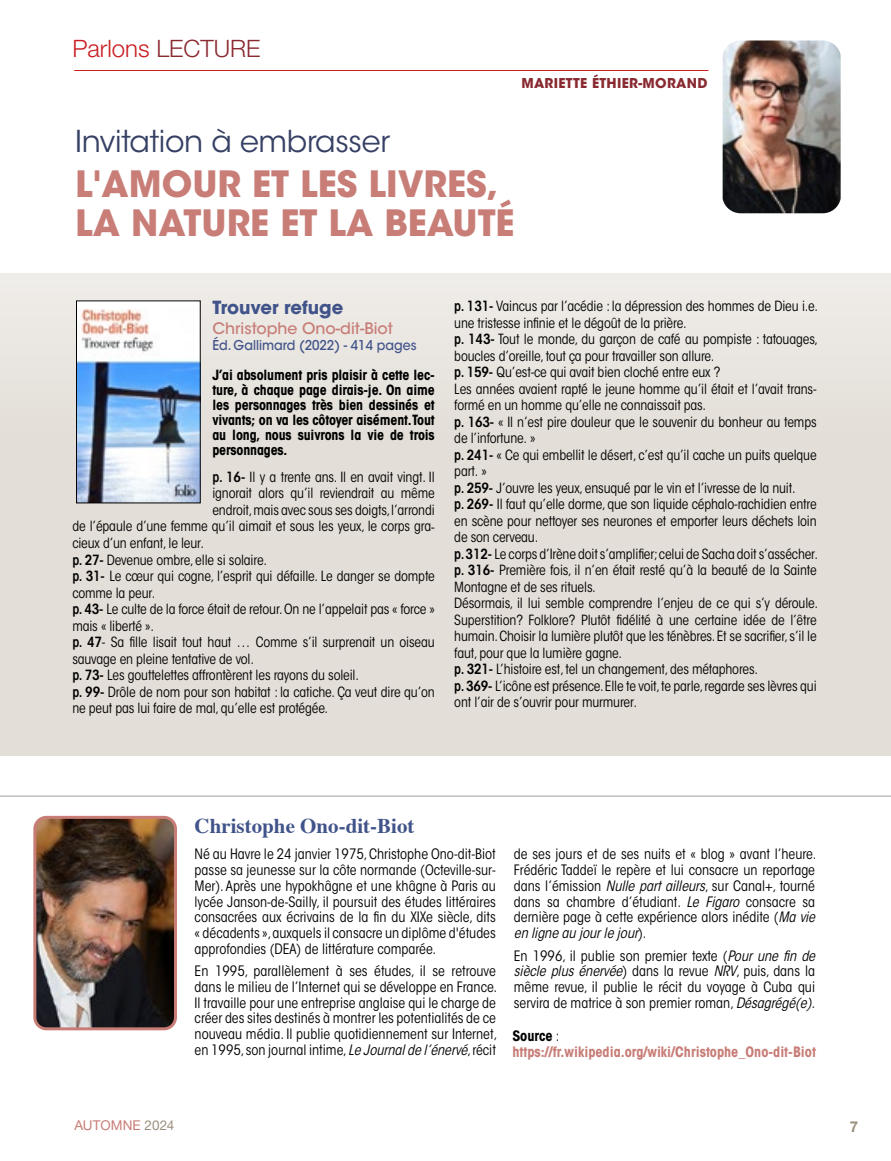
<style>
.page{position:relative;width:891px;height:1161px;background:#fff}
.page>*{position:absolute;margin:0;border:0;box-sizing:border-box;transform-origin:0 0}
.t1{font:700 36px/39px "ITC Avant Garde Std";color:#c87d77}
.t2{font:30px "ITC Avant Garde Std";letter-spacing:-.01em;color:#364064}
.t3{font:300 24px "Helvetica Neue LT Std";color:#c91e22}
.t4{font:700 21px "Times";color:#41548a}
.t5{font:700 18px "ITC Avant Garde Std";color:#41548a}
.t6{font:500 15.75px "ITC Avant Garde Std";color:#c87d77}
.t7{font:700 15px "Helvetica Neue LT Std";color:#9b907e}
.t8{font:condensed 14.25px/15.8px "ITC Avant Garde Std";color:#000;text-align:justify}
.t9{font:700 condensed 14.25px/15.8px "ITC Avant Garde Std";color:#c87d77}
.t10{font:condensed 13.95px/16.5px "ITC Avant Garde Std";letter-spacing:-.01em;color:#000}
.t11{font:700 condensed 13.95px/15px "ITC Avant Garde Std";letter-spacing:-.01em;color:#000;text-align:justify}
.t12{font:500 13.5px "ITC Avant Garde Std";color:#41548a;scale:.93 1}
.t13{font:700 13.5px "ITC Avant Garde Std";letter-spacing:.025em;color:#892930}
.t14{font:13.5px "Helvetica Neue LT Std";letter-spacing:.01em;color:#c87d77}
.s1{color:#892930}
.s2{font-weight:600}
.s3{font-style:italic}
.s4{color:#000}
.s5{font-weight:400;color:#000}
.s6{color:#9b907e}
</style>
<div class="page">
<hr style="left:74px;top:70px;width:634px;height:1px;background:#c91e22">
<div style="left:0;top:273px;width:891px;height:482px;background:#e3ded7"></div>
<img style="left:723px;top:40px;width:118px;height:173px">
<hr style="left:0;top:795px;width:891px;height:2px;background:#bfc0c1">
<div style="left:76px;top:301px;width:124px;height:202px;background:#fff"></div>
<img style="left:78px;top:310px;width:120px;height:191px">
<div style="left:76px;top:301px;width:124px;height:202px;border:1px solid #000"></div>
<img style="left:37px;top:820px;width:136px;height:206px">
<div style="left:33px;top:816px;width:144px;height:214px;border:3px solid #c87d77;border-radius:12px"></div>
<h3 class="t3" style="left:72px;top:34px;width:190px">Parlons <span class="s1">LECTURE</span></h3>
<p class="t13" style="left:521px;top:74px;width:188px">MARIETTE ÉTHIER-MORAND</p>
<h2 class="t2" style="left:75px;top:123px;width:316px">Invitation à embrasser</h2>
<h1 class="t1" style="left:75px;top:164px;width:441px">L'AMOUR ET LES LIVRES,<br>LA NATURE ET LA BEAUTÉ</h1>
<p class="t5" style="left:212px;top:296px;width:132px">Trouver refuge</p>
<p class="t6" style="left:212px;top:318px;width:182px">Christophe Ono-dit-Biot</p>
<p class="t12" style="left:212px;top:337px;width:221px">Éd. Gallimard (2022) - 414 pages</p>
<p class="t11" style="left:212px;top:367px;width:224px">J’ai absolument pris plaisir à cette lec&shy;ture, à chaque page dirais-je. On aime les personnages très bien dessinés et vivants; on va les côtoyer aisément.Tout au long, nous suivrons la vie de trois personnages.</p>
<p class="t10" style="left:212px;top:469px;width:224px"><span class="s2">p. 16-</span> Il y a trente ans. Il en avait vingt. Il</p>
<p class="t10" style="left:212px;top:485px;width:224px">ignorait alors qu’il reviendrait au même</p>
<p class="t10" style="left:212px;top:502px;width:224px">endroit, mais avec sous ses doigts, l’arrondi</p>
<p class="t10" style="left:72px;top:518px;width:364px">de l’épaule d’une femme qu’il aimait et sous les yeux, le corps gra-</p>
<p class="t10" style="left:72px;top:535px;width:133px">cieux d’un enfant, le leur.</p>
<p class="t10" style="left:72px;top:551px;width:196px"><span class="s2">p. 27-</span> Devenue ombre, elle si solaire.</p>
<p class="t10" style="left:72px;top:568px;width:364px"><span class="s2">p. 31-</span> Le cœur qui cogne, l’esprit qui défaille. Le danger se dompte</p>
<p class="t10" style="left:72px;top:584px;width:84px">comme la peur.</p>
<p class="t10" style="left:72px;top:601px;width:364px"><span class="s2">p. 43-</span> Le culte de la force était de retour. On ne l’appelait pas « force »</p>
<p class="t10" style="left:72px;top:617px;width:83px">mais « liberté ».</p>
<p class="t10" style="left:72px;top:634px;width:364px"><span class="s2">p. 47</span>- Sa fille lisait tout haut … Comme s’il surprenait un oiseau</p>
<p class="t10" style="left:72px;top:650px;width:183px">sauvage en pleine tentative de vol.</p>
<p class="t10" style="left:72px;top:667px;width:288px"><span class="s2">p. 73-</span> Les gouttelettes affrontèrent les rayons du soleil.</p>
<p class="t10" style="left:72px;top:683px;width:364px"><span class="s2">p. 99-</span> Drôle de nom pour son habitat : la catiche. Ça veut dire qu’on</p>
<p class="t10" style="left:72px;top:700px;width:257px">ne peut pas lui faire de mal, qu’elle est protégée.</p>
<p class="t10" style="left:454px;top:298px;width:365px"><span class="s2">p. 131-</span> Vaincus par l’acédie : la dépression des hommes de Dieu i.e. une tristesse infinie et le dégoût de la prière.<br><span class="s2">p. 143-</span> Tout le monde, du garçon de café au pompiste : tatouages, boucles d’oreille, tout ça pour travailler son allure.<br><span class="s2">p. 159-</span> Qu’est-ce qui avait bien cloché entre eux ?<br>Les années avaient rapté le jeune homme qu’il était et l’avait trans&shy;formé en un homme qu’elle ne connaissait pas.<br><span class="s2">p. 163-</span> « Il n’est pire douleur que le souvenir du bonheur au temps de l’infortune. »<br><span class="s2">p. 241-</span> « Ce qui embellit le désert, c’est qu’il cache un puits quelque part. »<br><span class="s2">p. 259-</span> J’ouvre les yeux, ensuqué par le vin et l’ivresse de la nuit.<br><span class="s2">p. 269-</span> Il faut qu’elle dorme, que son liquide céphalo-rachidien entre en scène pour nettoyer ses neurones et emporter leurs déchets loin de son cerveau.<br><span class="s2">p. 312-</span> Le corps d’Irène doit s’amplifier; celui de Sacha doit s’assécher. <span class="s2">p. 316-</span> Première fois, il n’en était resté qu’à la beauté de la Sainte Montagne et de ses rituels.<br>Désormais, il lui semble comprendre l’enjeu de ce qui s’y déroule.<br>Superstition? Folklore? Plutôt fidélité à une certaine idée de l’être humain. Choisir la lumière plutôt que les ténèbres. Et se sacrifier, s’il le faut, pour que la lumière gagne.<br><span class="s2">p. 321-</span> L’histoire est, tel un changement, des métaphores.<br><span class="s2">p. 369-</span> L’icône est présence. Elle te voit, te parle, regarde ses lèvres qui ont l’air de s’ouvrir pour murmurer.</p>
<h3 class="t4" style="left:195px;top:806px;width:221px">Christophe Ono-dit-Biot</h3>
<p class="t8" style="left:195px;top:846px;width:303px">Né au Havre le 24 janvier 1975, Christophe Ono-dit-Biot passe sa jeunesse sur la côte normande (Octeville-sur-Mer). Après une hypokhâgne et une khâgne à Paris au lycée Janson-de-Sailly, il poursuit des études littéraires consacrées aux écrivains de la fin du XIXe siècle, dits « décadents », auxquels il consacre un diplôme d'études approfondies (DEA) de littérature comparée.</p>
<p class="t8" style="left:195px;top:963px;width:304px">En 1995, parallèlement à ses études, il se retrouve dans le milieu de l’Internet qui se développe en France.<br>Il travaille pour une entreprise anglaise qui le charge de créer des sites destinés à montrer les potentialités de ce nouveau média. Il publie quotidiennement sur Internet, en 1995, son journal intime, <span class="s3">LeJournaldel’énervé</span>, récit</p>
<p class="t8" style="left:514px;top:846px;width:306px;text-align:left">de ses jours et de ses nuits et « blog » avant l’heure.<br>Frédéric Taddeï le repère et lui consacre un reportage dans l’émission <span class="s3">Nulle part ailleurs</span>, sur Canal+, tourné dans sa chambre d’étudiant. <span class="s3">Le Figaro</span> consacre sa dernière page à cette expérience alors inédite (<span class="s3">Ma vie en ligneau jourlejour</span>) .</p>
<p class="t8" style="left:514px;top:948px;width:306px;text-align:left">En 1996, il publie son premier texte (<span class="s3">Pour une fin de siècle plus énervée</span>) d a n s l a r e v u e <span class="s3">NRV</span>, p u i s , d a n s l a même revue, il publie le récit du voyage à Cuba qui servira de matrice à son premier roman,<span class="s3">Désagrégé(e).</span></p>
<p class="t9" style="left:512px;top:1028px;width:305px"><span class="s4">Source</span> <span class="s5">: </span>https://fr.wikipedia.org/wiki/Christophe_Ono-dit-Biot</p>
<p class="t14" style="left:74px;top:1117px;width:101px">AUTOMNE <span class="s6">2024</span></p>
<p class="t7" style="left:850px;top:1117px;width:10px">7</p>
</div>
